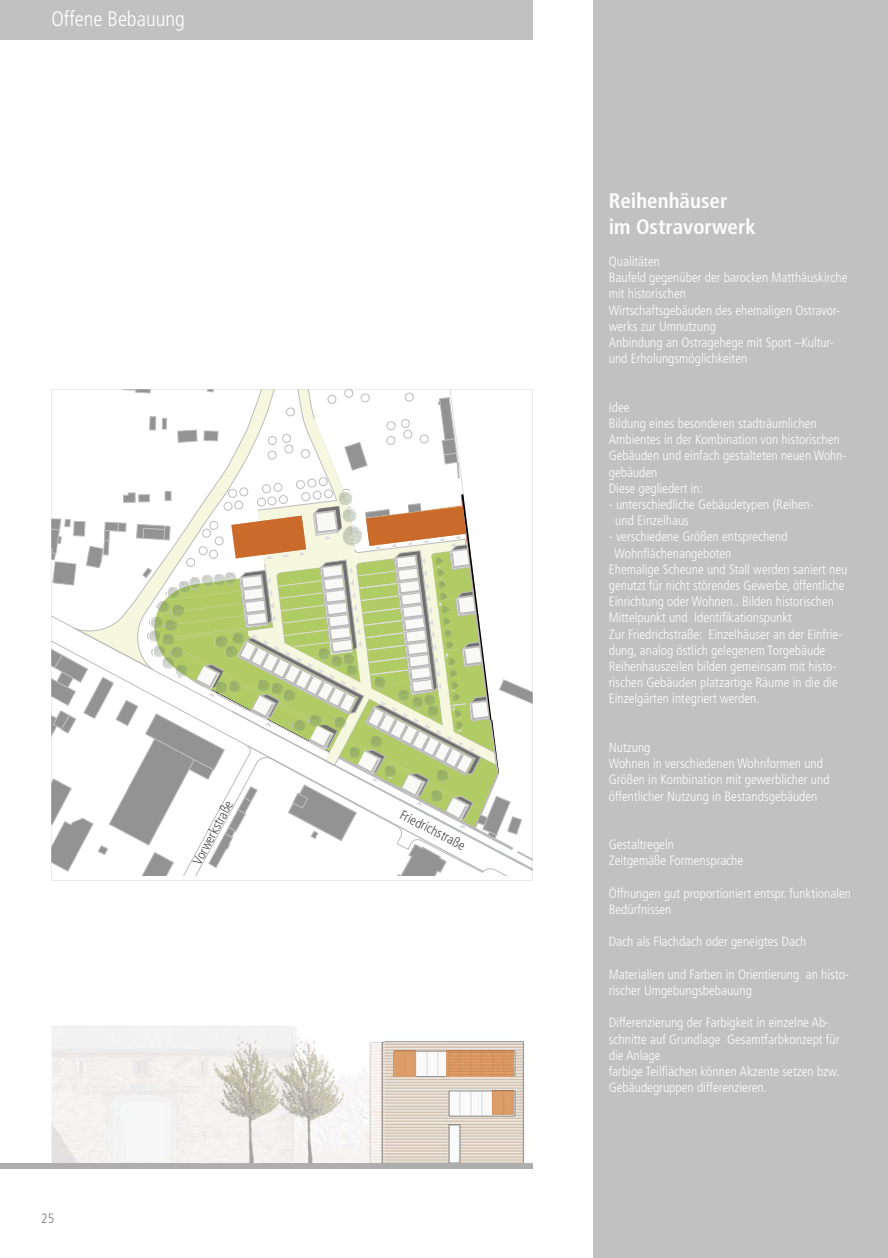
<style>
.page{position:relative;width:888px;height:1258px;background:#fff}
.page>*{position:absolute;margin:0;border:0;box-sizing:border-box;transform-origin:0 0}
.t1{font:700 condensed 21px/25.2px "Frutiger";color:#fefdfd}
.t2{font:300 condensed 21px "Frutiger";color:#fff}
.t3{font:300 condensed 13.5px/16.2px "Frutiger";color:#fefdfd}
.t4{font:300 condensed 13.5px "Frutiger";color:#474848}
.t5{font:300 condensed 13.5px "Frutiger";color:#7b7c7c}
</style>
<div class="page">
<img style="left:384px;top:1041px;width:140px;height:14px">
<img style="left:384px;top:1055px;width:141px;height:108px">
<img style="left:51px;top:1026px;width:191px;height:137px">
<img style="left:242px;top:1026px;width:142px;height:32px">
<img style="left:348px;top:1058px;width:36px;height:105px">
<div style="left:0;top:1163px;width:533px;height:5px;background:#aeaeae"></div>
<div style="left:593px;top:0;width:295px;height:1258px;background:#c1c1c1"></div>
<div style="left:0;top:0;width:533px;height:40px;background:#c1c1c1"></div>
<img style="left:446px;top:1051px;width:67px;height:25px">
<img style="left:493px;top:1091px;width:20px;height:24px">
<img style="left:395px;top:1051px;width:20px;height:25px">
<img style="left:202px;top:1033px;width:146px;height:130px">
<img style="left:261px;top:1033px;width:32px;height:130px">
<svg style="left:52px;top:389px;width:481px;height:487px"></svg>
<h1 class="t2" style="left:51px;top:7px;width:135px">Offene Bebauung</h1>
<p class="t4" style="left:189px;top:860px;width:72px;rotate:-62deg">Vorwerkstraße</p>
<p class="t5" style="left:41px;top:1211px;width:14px">25</p>
<p class="t4" style="left:404px;top:807px;width:73px;rotate:27deg">Friedrichstraße</p>
<h1 class="t1" style="left:609px;top:188px;width:149px">Reihenhäuser<br>im Ostravorwerk</h1>
<p class="t3" style="left:609px;top:253px;width:240px">Qualitäten<br>Baufeld gegenüber der barocken Matthäuskirche mit historischen<br>Wirtschaftsgebäuden des ehemaligen Ostravor&shy;werks zur Umnutzung<br>Anbindung an Ostragehege mit Sport –Kultur&shy;und Erholungsmöglichkeiten</p>
<p class="t3" style="left:609px;top:399px;width:239px">Idee<br>Bildung eines besonderen stadträumlichen<br>Ambientes in der Kombination von historischen<br>Gebäuden und einfach gestalteten neuen Wohn&shy;gebäuden<br>Diese gegliedert in:</p>
<p class="t3" style="left:615px;top:496px;width:200px;text-indent:-6px">- unterschiedliche Gebäudetypen (Reihen&shy;und Einzelhaus</p>
<p class="t3" style="left:609px;top:529px;width:181px">- verschiedene Größen entsprechend</p>
<p class="t3" style="left:614px;top:545px;width:119px">Wohnflächenangeboten</p>
<p class="t3" style="left:609px;top:561px;width:240px">Ehemalige Scheune und Stall werden saniert neu</p>
<p class="t3" style="left:609px;top:577px;width:237px">genutzt für nicht störendes Gewerbe, öffentliche</p>
<p class="t3" style="left:609px;top:594px;width:227px">Einrichtung oder Wohnen.. Bilden historischen</p>
<p class="t3" style="left:609px;top:610px;width:185px">Mittelpunkt und Identifikationspunkt</p>
<p class="t3" style="left:609px;top:626px;width:235px">Zur Friedrichstraße: Einzelhäuser an der Einfrie-</p>
<p class="t3" style="left:609px;top:642px;width:218px">dung, analog östlich gelegenem Torgebäude</p>
<p class="t3" style="left:609px;top:658px;width:229px">Reihenhauszeilen bilden gemeinsam mit histo-</p>
<p class="t3" style="left:609px;top:675px;width:230px">rischen Gebäuden platzartige Räume in die die</p>
<p class="t3" style="left:609px;top:691px;width:152px">Einzelgärten integriert werden.</p>
<p class="t3" style="left:609px;top:739px;width:222px">Nutzung<br>Wohnen in verschiedenen Wohnformen und Größen in Kombination mit gewerblicher und öffentlicher Nutzung in Bestandsgebäuden</p>
<p class="t3" style="left:609px;top:837px;width:136px">Gestaltregeln<br>Zeitgemäße Formensprache</p>
<p class="t3" style="left:609px;top:885px;width:244px">Öffnungen gut proportioniert entspr. funktionalen<br>Bedürfnissen</p>
<p class="t3" style="left:609px;top:934px;width:199px">Dach als Flachdach oder geneigtes Dach</p>
<p class="t3" style="left:609px;top:966px;width:242px">Materialien und Farben in Orientierung an histo&shy;rischer Umgebungsbebauung</p>
<p class="t3" style="left:609px;top:1015px;width:232px">Differenzierung der Farbigkeit in einzelne Ab&shy;schnitte auf Grundlage Gesamtfarbkonzept für die Anlage<br>farbige Teilflächen können Akzente setzen bzw.<br>Gebäudegruppen differenzieren.</p>
</div>
